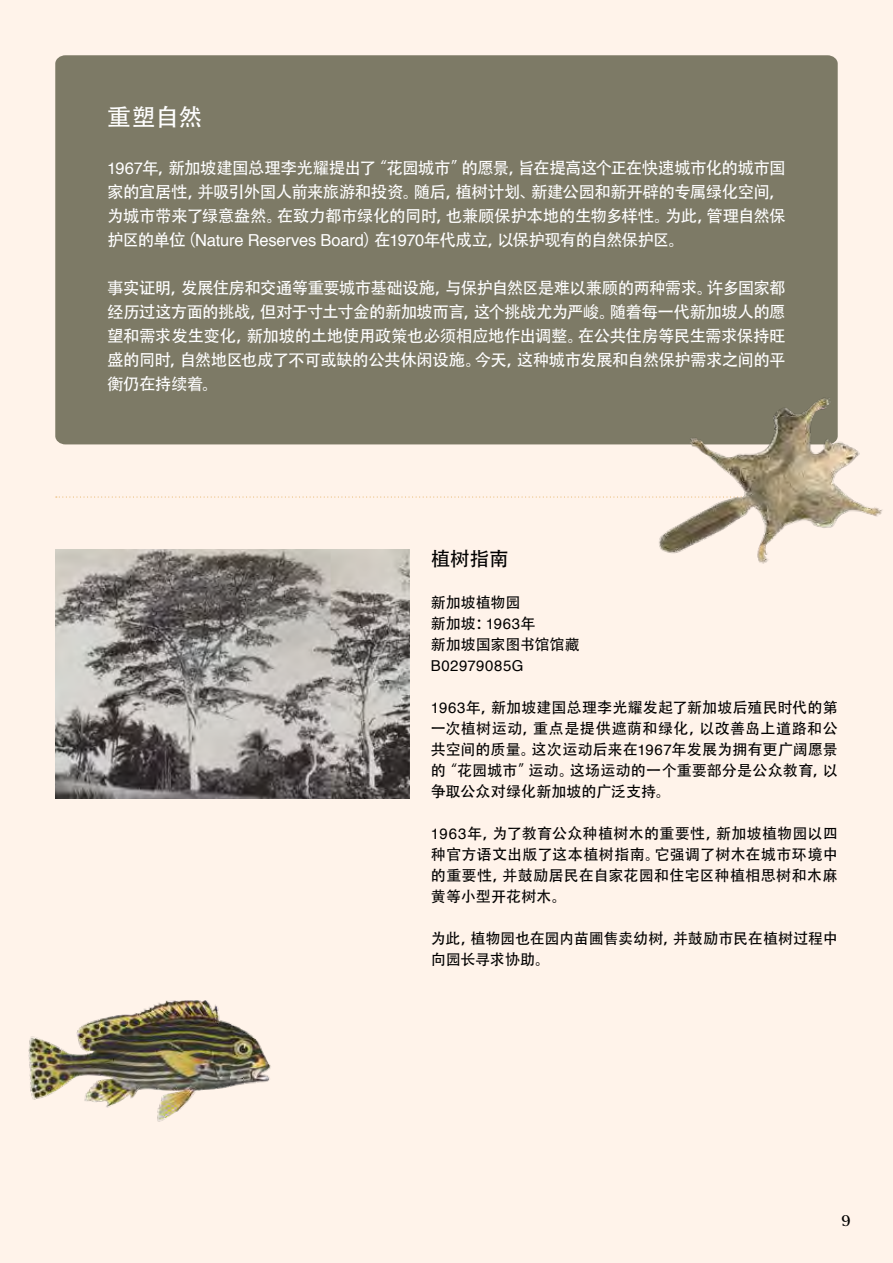
<style>
.page{position:relative;width:893px;height:1263px;background:#fff3ea}
.page>*{position:absolute;margin:0;border:0;box-sizing:border-box;transform-origin:0 0}
.t1{font:24px "Adobe Heiti Std";color:#fff}
.t2{font:19.5px "Adobe Heiti Std";color:#000}
.t3{font:16.5px/24px "Adobe Heiti Std";letter-spacing:-.04em;color:#fff;text-align:justify}
.t4{font:15px/21px "Adobe Heiti Std";letter-spacing:.005em;color:#000}
.t5{font:15px "Helvetica";letter-spacing:.035em;color:#000}
.t6{font:15px "Larken";color:#000}
.s1{font-family:"Helvetica"}
</style>
<div class="page">
<svg style="left:56px;top:496px;width:584px;height:2px"></svg>
<div style="left:55px;top:55px;width:783px;height:389px;background:#7d7a66"></div>
<img style="left:55px;top:550px;width:354px;height:248px">
<img style="left:640px;top:391px;width:243px;height:173px">
<img style="left:28px;top:1000px;width:243px;height:122px">
<h1 class="t1" style="left:107px;top:103px;width:97px">重塑自然</h1>
<p class="t3" style="left:107px;top:156px;width:680px"><span class="s1">1967</span>年，新加坡建国总理李光耀提出了“花园城市”的愿景，旨在提高这个正在快速城市化的城市国家的宜居性，并吸引外国人前来旅游和投资。随后，植树计划、新建公园和新开辟的专属绿化空间，为城市带来了绿意盎然。在致力都市绿化的同时，也兼顾保护本地的生物多样性。为此，管理自然保护区的单位（<span class="s1">Nature Reserves Board</span>）在<span class="s1">1970</span>年代成立，以保护现有的自然保护区。</p>
<p class="t3" style="left:107px;top:276px;width:680px">事实证明，发展住房和交通等重要城市基础设施，与保护自然区是难以兼顾的两种需求。许多国家都经历过这方面的挑战，但对于寸土寸金的新加坡而言，这个挑战尤为严峻。随着每一代新加坡人的愿望和需求发生变化，新加坡的土地使用政策也必须相应地作出调整。在公共住房等民生需求保持旺盛的同时，自然地区也成了不可或缺的公共休闲设施。今天，这种城市发展和自然保护需求之间的平衡仍在持续着。</p>
<p class="t2" style="left:431px;top:547px;width:79px">植树指南</p>
<p class="t4" style="left:431px;top:593px;width:150px">新加坡植物园<br>新加坡：<span class="s1">1963</span>年<br>新加坡国家图书馆馆藏</p>
<p class="t5" style="left:431px;top:654px;width:94px">B02979085G</p>
<p class="t4" style="left:431px;top:698px;width:408px;text-align:justify"><span class="s1">1963</span>年，新加坡建国总理李光耀发起了新加坡后殖民时代的第一次植树运动，重点是提供遮荫和绿化，以改善岛上道路和公共空间的质量。这次运动后来在<span class="s1">1967</span>年发展为拥有更广阔愿景的“花园城市”运动。这场运动的一个重要部分是公众教育，以争取公众对绿化新加坡的广泛支持。</p>
<p class="t4" style="left:431px;top:824px;width:408px;text-align:justify"><span class="s1">1963</span>年，为了教育公众种植树木的重要性，新加坡植物园以四种官方语文出版了这本植树指南。它强调了树木在城市环境中的重要性，并鼓励居民在自家花园和住宅区种植相思树和木麻黄等小型开花树木。</p>
<p class="t4" style="left:431px;top:929px;width:408px">为此，植物园也在园内苗圃售卖幼树，并鼓励市民在植树过程中向园长寻求协助。</p>
<p class="t6" style="left:841px;top:1211px;width:11px">9</p>
</div>
